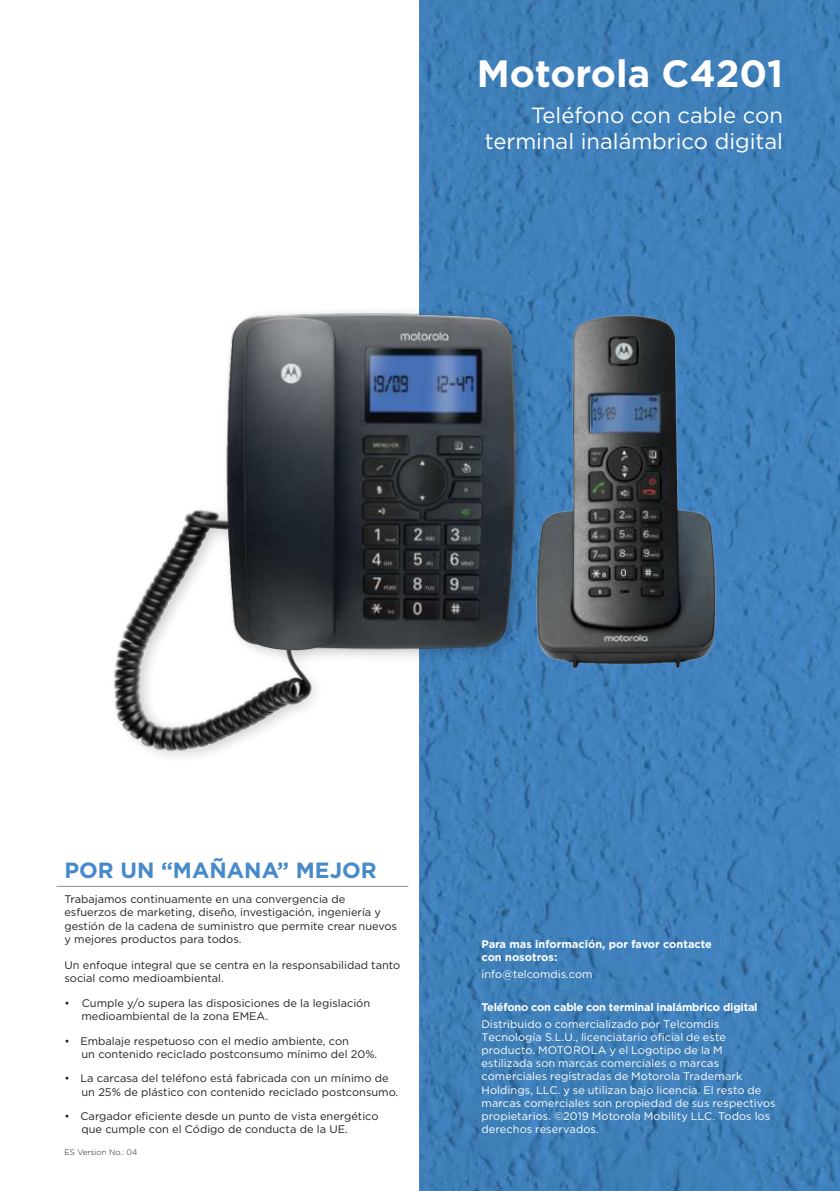
<style>
.page{position:relative;width:840px;height:1191px;background:#fff}
.page>*{position:absolute;margin:0;border:0;box-sizing:border-box;transform-origin:0 0}
.t1{font:700 38px "Gotham";color:#fff}
.t2{font:22px/26.4px "Gotham";color:#fff;text-align:right}
.t3{font:700 22px "Gotham";color:#468ac9}
.t4{font:11px/13.2px "Gotham";color:#231f20}
.t5{font:11px/13.2px "Gotham";letter-spacing:.005em;color:#fff}
.t6{font:700 11px/13.2px "Gotham";color:#fff}
.t7{font:700 11px "Gotham";letter-spacing:-.02em;color:#fff}
.t8{font:300 8px "Gotham";color:#101a21}
</style>
<div class="page">
<img style="left:420px;top:0;width:419px;height:1191px">
<hr style="left:56px;top:886px;width:352px;height:1px;background:#8a8c8f">
<img style="left:564px;top:298px;width:169px;height:468px">
<img style="left:113px;top:203px;width:451px;height:664px">
<p class="t1" style="left:476px;top:48px;width:308px">Motorola C4201</p>
<p class="t2" style="left:484px;top:101px;width:299px">Teléfono con cable con terminal inalámbrico digital</p>
<p class="t3" style="left:64px;top:856px;width:313px">POR UN “MAÑANA” MEJOR</p>
<p class="t4" style="left:64px;top:892px;width:334px">Trabajamos continuamente en una convergencia de esfuerzos de marketing, diseño, investigación, ingeniería y gestión de la cadena de suministro que permite crear nuevos y mejores productos para todos.</p>
<p class="t4" style="left:64px;top:958px;width:337px">Un enfoque integral que se centra en la responsabilidad tanto social como medioambiental.</p>
<p class="t4" style="left:81px;top:996px;width:290px;text-indent:-17px">• Cumple y/o supera las disposiciones de la legislación medioambiental de la zona EMEA.</p>
<p class="t4" style="left:81px;top:1034px;width:297px;text-indent:-17px">• Embalaje respetuoso con el medio ambiente, con<br>un contenido reciclado postconsumo mínimo del 20%.</p>
<p class="t4" style="left:81px;top:1071px;width:318px;text-indent:-17px">• La carcasa del teléfono está fabricada con un mínimo de un 25% de plástico con contenido reciclado postconsumo.</p>
<p class="t4" style="left:81px;top:1109px;width:298px;text-indent:-17px">• Cargador eficiente desde un punto de vista energético que cumple con el Código de conducta de la UE.</p>
<p class="t8" style="left:64px;top:1147px;width:75px">ES Version No.: 04</p>
<p class="t6" style="left:481px;top:937px;width:232px">Para mas información, por favor contacte con nosotros:</p>
<p class="t5" style="left:481px;top:967px;width:112px">info@telcomdis.com</p>
<p class="t7" style="left:481px;top:999px;width:277px">Teléfono con cable con terminal inalámbrico digital</p>
<p class="t5" style="left:481px;top:1017px;width:295px">Distribuido o comercializado por Telcomdis Tecnología S.L.U., licenciatario oficial de este producto. MOTOROLA y el Logotipo de la M estilizada son marcas comerciales o marcas comerciales registradas de Motorola Trademark Holdings, LLC. y se utilizan bajo licencia. El resto de marcas comerciales son propiedad de sus respectivos propietarios. ©2019 Motorola Mobility LLC. Todos los derechos reservados.</p>
</div>
